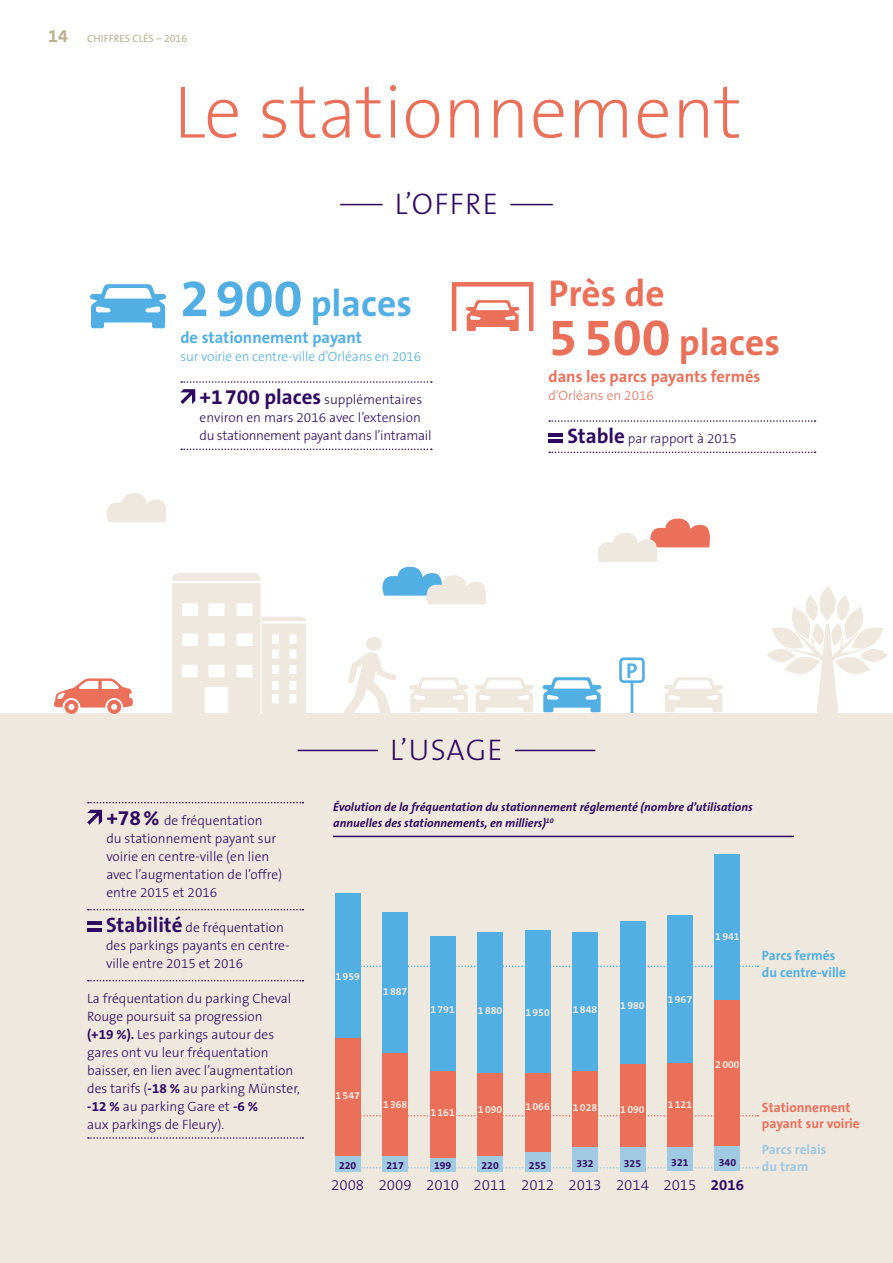
<style>
.page{position:relative;width:893px;height:1263px;background:#fff}
.page>*{position:absolute;margin:0;border:0;box-sizing:border-box;transform-origin:0 0}
.t1{font:200 75px "The Sans B2";color:#eb705a}
.t2{font:700 37.5px/49.5px "The Sans B7";color:#eb705a}
.t3{font:700 37.5px "The Sans B7";color:#51afe4}
.t4{font:300 30px "The Sans B3";letter-spacing:.04em;color:#2f0861}
.t5{font:700 21.45px "The Sans B7";color:#51afe4}
.t6{font:700 16.5px "The Sans B7";color:#eb705a}
.t7{font:700 16.5px "The Sans B7";color:#51afe4}
.t8{font:300 15px "The Sans B3";color:#2f0861}
.t9{font:700 15px "The Sans B7";color:#2f0861}
.t10{font:300 13.5px/18px "The Sans B3";color:#2f0861}
.t11{font:300 13.5px "The Sans B3";letter-spacing:-.01em;color:#51afe4}
.t12{font:700 13.5px/16.5px "The Sans B7";color:#eb705a}
.t13{font:700 13.5px/16.5px "The Sans B7";color:#51afe4}
.t14{font:700 13.5px/16.5px "The Sans B7";color:#a0c9e2}
.t15{font:300 13.5px "The Sans B3";color:#eb705a}
.t16{font:italic 700 12px/16.5px "The Sans B7";color:#2f0861}
.t17{font:700 10.5px "The Sans B7";color:#eee8de}
.t18{font:700 10.5px "The Sans B7";color:#2f0861}
.t19{font:10.5px "The Sans B5 Plain";color:#bcae8a}
.s1{font-family:"The Sans B7";font-weight:700;font-size:18px}
.s2{font-size:52.5px}
.s3{font-family:"The Sans B7";font-weight:700;font-size:21px}
.s4{font-family:"The Sans B7";font-weight:700}
</style>
<div class="page">
<div style="left:619px;top:657px;width:26px;height:26px;border:3px solid #51afe4;border-radius:3px"></div>
<hr style="left:631px;top:681px;width:2px;height:38px;background:#51afe4">
<div style="left:0;top:713px;width:893px;height:550px;background:#eee8de"></div>
<svg style="left:172px;top:573px;width:134px;height:140px"></svg>
<svg style="left:767px;top:649px;width:28px;height:13px"></svg>
<svg style="left:819px;top:586px;width:17px;height:35px"></svg>
<svg style="left:860px;top:649px;width:28px;height:13px"></svg>
<svg style="left:772px;top:595px;width:111px;height:118px"></svg>
<svg style="left:382px;top:567px;width:104px;height:37px"></svg>
<svg style="left:106px;top:493px;width:60px;height:29px"></svg>
<svg style="left:598px;top:518px;width:112px;height:44px"></svg>
<svg style="left:181px;top:381px;width:251px;height:2px"></svg>
<svg style="left:181px;top:449px;width:251px;height:1px"></svg>
<svg style="left:180px;top:389px;width:15px;height:15px"></svg>
<hr style="left:333px;top:836px;width:461px;height:1px;background:#2f0861">
<div style="left:667px;top:1147px;width:26px;height:24px;background:#a0c9e2"></div>
<div style="left:667px;top:1063px;width:26px;height:84px;background:#eb705a"></div>
<div style="left:667px;top:916px;width:26px;height:147px;background:#51afe4"></div>
<div style="left:714px;top:1145px;width:26px;height:26px;background:#a0c9e2"></div>
<div style="left:714px;top:1000px;width:26px;height:145px;background:#eb705a"></div>
<div style="left:714px;top:855px;width:26px;height:145px;background:#51afe4"></div>
<svg style="left:360px;top:965px;width:398px;height:2px"></svg>
<svg style="left:360px;top:1167px;width:398px;height:1px"></svg>
<svg style="left:360px;top:1115px;width:398px;height:1px"></svg>
<div style="left:335px;top:893px;width:25px;height:146px;background:#51afe4"></div>
<div style="left:335px;top:1156px;width:25px;height:16px;background:#a0c9e2"></div>
<div style="left:335px;top:1038px;width:25px;height:118px;background:#eb705a"></div>
<div style="left:382px;top:912px;width:26px;height:141px;background:#51afe4"></div>
<div style="left:382px;top:1156px;width:26px;height:16px;background:#a0c9e2"></div>
<div style="left:382px;top:1053px;width:26px;height:103px;background:#eb705a"></div>
<div style="left:430px;top:936px;width:25px;height:135px;background:#51afe4"></div>
<div style="left:430px;top:1157px;width:25px;height:15px;background:#a0c9e2"></div>
<div style="left:430px;top:1071px;width:25px;height:86px;background:#eb705a"></div>
<div style="left:477px;top:932px;width:26px;height:141px;background:#51afe4"></div>
<div style="left:477px;top:1156px;width:26px;height:16px;background:#a0c9e2"></div>
<div style="left:477px;top:1073px;width:26px;height:83px;background:#eb705a"></div>
<div style="left:525px;top:930px;width:25px;height:143px;background:#51afe4"></div>
<div style="left:525px;top:1152px;width:25px;height:20px;background:#a0c9e2"></div>
<div style="left:525px;top:1073px;width:25px;height:79px;background:#eb705a"></div>
<div style="left:572px;top:932px;width:26px;height:139px;background:#51afe4"></div>
<div style="left:572px;top:1147px;width:26px;height:25px;background:#a0c9e2"></div>
<div style="left:572px;top:1071px;width:26px;height:76px;background:#eb705a"></div>
<div style="left:620px;top:921px;width:25px;height:143px;background:#51afe4"></div>
<div style="left:620px;top:1147px;width:25px;height:25px;background:#a0c9e2"></div>
<div style="left:620px;top:1064px;width:25px;height:83px;background:#eb705a"></div>
<svg style="left:664px;top:677px;width:59px;height:35px"></svg>
<svg style="left:409px;top:677px;width:125px;height:35px"></svg>
<svg style="left:542px;top:677px;width:60px;height:35px"></svg>
<svg style="left:90px;top:284px;width:77px;height:44px"></svg>
<svg style="left:466px;top:300px;width:54px;height:28px"></svg>
<svg style="left:88px;top:802px;width:215px;height:1px"></svg>
<svg style="left:88px;top:909px;width:215px;height:1px"></svg>
<svg style="left:88px;top:980px;width:215px;height:1px"></svg>
<svg style="left:88px;top:1137px;width:215px;height:2px"></svg>
<svg style="left:87px;top:810px;width:15px;height:15px"></svg>
<hr style="left:87px;top:922px;width:15px;height:3px;background:#2f0861">
<hr style="left:87px;top:928px;width:15px;height:4px;background:#2f0861">
<svg style="left:549px;top:420px;width:267px;height:2px"></svg>
<svg style="left:549px;top:452px;width:267px;height:1px"></svg>
<hr style="left:548px;top:433px;width:15px;height:4px;background:#2f0861">
<hr style="left:548px;top:439px;width:15px;height:4px;background:#2f0861">
<svg style="left:54px;top:678px;width:79px;height:36px"></svg>
<div style="left:452px;top:282px;width:81px;height:51px;border:4px solid #eb705a"></div>
<div style="left:366px;top:637px;width:16px;height:14px;background:#eee8de;border-radius:50%"></div>
<svg style="left:344px;top:652px;width:53px;height:61px"></svg>
<hr style="left:298px;top:750px;width:297px;height:1px;background:#2f0861">
<div style="left:378px;top:747px;width:137px;height:15px;background:#eee8de"></div>
<hr style="left:340px;top:204px;width:213px;height:1px;background:#2f0861">
<div style="left:383px;top:201px;width:127px;height:15px;background:#fff"></div>
<p class="t19" style="left:48px;top:33px;width:140px"><span class="s1">14</span> CHIFFRES CLÉS – 2016</p>
<h1 class="t1" style="left:173px;top:74px;width:570px">Le stationnement</h1>
<h3 class="t4" style="left:395px;top:188px;width:105px">L’OFFRE</h3>
<h2 class="t3" style="left:180px;top:284px;width:233px"><span class="s2">2900</span> places</h2>
<p class="t7" style="left:180px;top:328px;width:183px">de stationnement payant</p>
<p class="t11" style="left:180px;top:349px;width:242px">sur voirie en centre-ville d’Orléans en 2016</p>
<p class="t10" style="left:200px;top:391px;width:233px"><span class="s3">+1700 places</span> supplémentaires environ en mars 2016 avec l’extension du stationnement payant dans l’intramail</p>
<h2 class="t2" style="left:548px;top:270px;width:233px">Près de<br><span class="s2">5500</span> places</h2>
<p class="t6" style="left:548px;top:367px;width:213px">dans les parcs payants fermés</p>
<p class="t15" style="left:548px;top:388px;width:107px">d’Orléans en 2016</p>
<p class="t10" style="left:567px;top:430px;width:171px"><span class="s3">Stable</span> par rapport à 2015</p>
<h3 class="t4" style="left:390px;top:734px;width:114px">L’USAGE</h3>
<h3 class="t5" style="left:626px;top:659px;width:13px">P</h3>
<p class="t10" style="left:106px;top:812px;width:177px"><span class="s3">+78%</span> de fréquentation<br>du stationnement payant sur voirie en centre-ville (en lien avec l’augmentation de l’offre) entre 2015 et 2016</p>
<p class="t10" style="left:106px;top:919px;width:185px"><span class="s3">Stabilité</span> de fréquentation des parkings payants en centre&shy;ville entre 2015 et 2016</p>
<p class="t10" style="left:87px;top:990px;width:214px">La fréquentation du parking Cheval<br>Rouge poursuit sa progression<br><span class="s4">(+19 %).</span> Les parkings autour des gares ont vu leur fréquentation baisser, en lien avec l’augmentation des tarifs (<span class="s4">-18 %</span> au parking Münster, <span class="s4">-12 %</span> au parking Gare et <span class="s4">-6 %<br></span>aux parkings de Fleury).</p>
<p class="t16" style="left:333px;top:799px;width:421px">Évolution de la fréquentation du stationnement réglementé (nombre d’utilisations annuelles des stationnements, en milliers)<sup>10</sup></p>
<p class="t17" style="left:336px;top:971px;width:26px">1959</p>
<p class="t17" style="left:383px;top:986px;width:26px">1887</p>
<p class="t17" style="left:430px;top:1004px;width:26px">1791</p>
<p class="t17" style="left:478px;top:1005px;width:26px">1880</p>
<p class="t17" style="left:525px;top:1007px;width:26px">1950</p>
<p class="t17" style="left:573px;top:1004px;width:26px">1848</p>
<p class="t17" style="left:620px;top:1000px;width:26px">1980</p>
<p class="t17" style="left:668px;top:994px;width:26px">1967</p>
<p class="t17" style="left:715px;top:931px;width:26px">1941</p>
<p class="t17" style="left:336px;top:1090px;width:26px">1547</p>
<p class="t17" style="left:383px;top:1099px;width:26px">1368</p>
<p class="t17" style="left:430px;top:1107px;width:26px">1161</p>
<p class="t17" style="left:478px;top:1104px;width:26px">1090</p>
<p class="t17" style="left:525px;top:1100px;width:26px">1066</p>
<p class="t17" style="left:573px;top:1102px;width:26px">1028</p>
<p class="t17" style="left:620px;top:1104px;width:26px">1090</p>
<p class="t17" style="left:668px;top:1099px;width:26px">1121</p>
<p class="t17" style="left:715px;top:1059px;width:26px">2000</p>
<p class="t18" style="left:339px;top:1160px;width:19px">220</p>
<p class="t8" style="left:331px;top:1177px;width:34px">2008</p>
<p class="t18" style="left:387px;top:1160px;width:19px">217</p>
<p class="t8" style="left:379px;top:1177px;width:34px">2009</p>
<p class="t18" style="left:434px;top:1160px;width:19px">199</p>
<p class="t8" style="left:426px;top:1177px;width:34px">2010</p>
<p class="t18" style="left:481px;top:1160px;width:19px">220</p>
<p class="t8" style="left:474px;top:1177px;width:34px">2011</p>
<p class="t18" style="left:529px;top:1160px;width:19px">255</p>
<p class="t8" style="left:521px;top:1177px;width:34px">2012</p>
<p class="t18" style="left:576px;top:1157px;width:19px">332</p>
<p class="t8" style="left:569px;top:1177px;width:34px">2013</p>
<p class="t18" style="left:624px;top:1157px;width:19px">325</p>
<p class="t8" style="left:616px;top:1177px;width:34px">2014</p>
<p class="t18" style="left:671px;top:1156px;width:19px">321</p>
<p class="t8" style="left:663px;top:1177px;width:34px">2015</p>
<p class="t18" style="left:719px;top:1156px;width:19px">340</p>
<p class="t9" style="left:711px;top:1177px;width:34px">2016</p>
<p class="t13" style="left:762px;top:948px;width:86px">Parcs fermés du centre-ville</p>
<p class="t12" style="left:762px;top:1100px;width:99px">Stationnement payant sur voirie</p>
<p class="t14" style="left:762px;top:1142px;width:66px">Parcs relais du tram</p>
</div>
